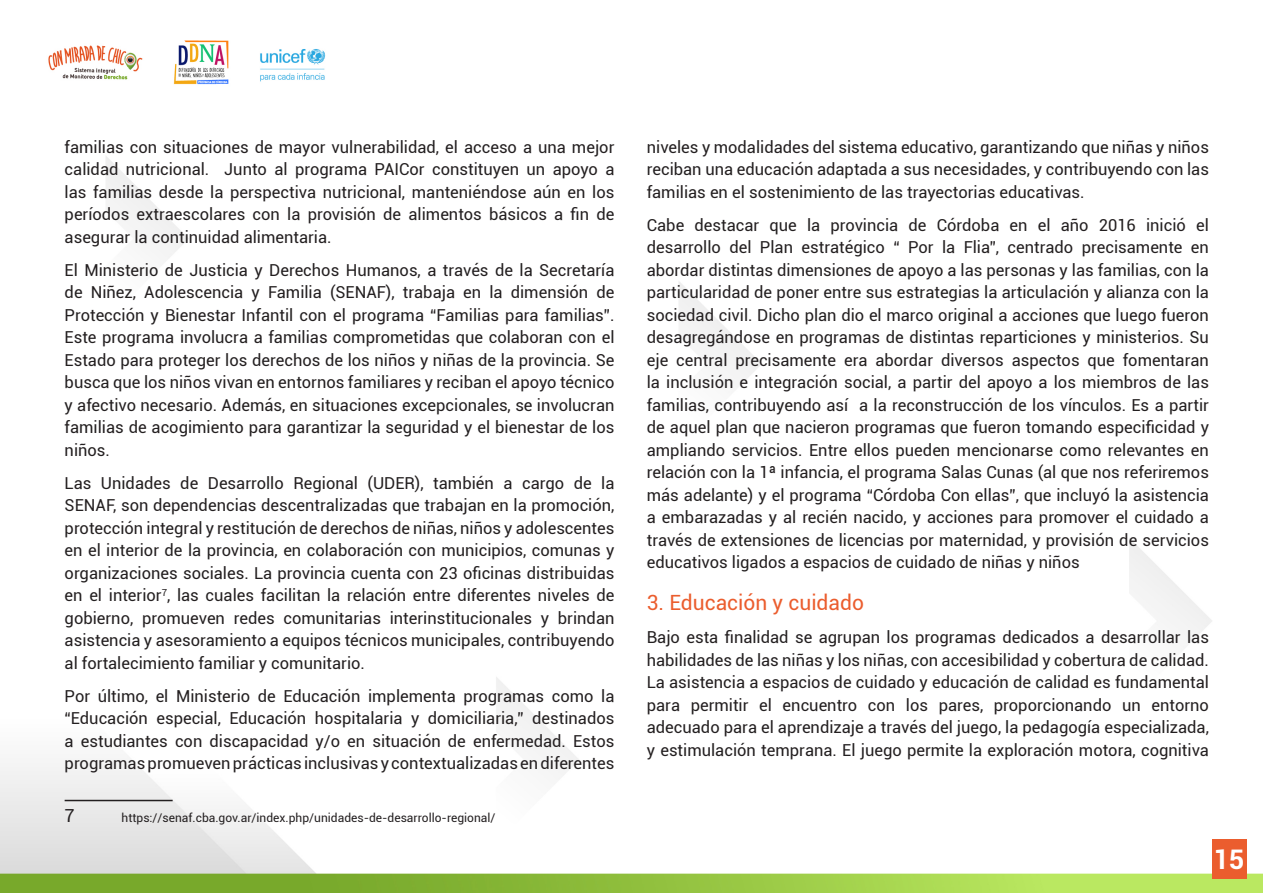
<style>
.page{position:relative;width:1263px;height:893px;background:#fff}
.page>*{position:absolute;margin:0;border:0;box-sizing:border-box;transform-origin:0 0}
.t1{font:700 27px "Roboto";color:#fff}
.Estilo_de_párrafo_5{font:21px "Roboto";color:#eb5d2e}
.t2{font:18px "Roboto";color:#231f20}
.Estilo_de_párrafo_3{font:16.5px/22.5px "Roboto";color:#231f20;text-align:justify}
.t3{font:12px "Roboto";color:#231f20}
</style>
<div class="page">
<img style="left:0;top:40px;width:1263px;height:853px">
<div style="left:1212px;top:839px;width:34px;height:40px;background:#eb5d2e"></div>
<hr style="left:65px;top:800px;width:108px;height:1px;background:#231f20">
<p class="Estilo_de_párrafo_3" style="left:65px;top:135px;width:551px">familias con situaciones de mayor vulnerabilidad, el acceso a una mejor calidad nutricional. Junto al programa PAICor constituyen un apoyo a las familias desde la perspectiva nutricional, manteniéndose aún en los períodos extraescolares con la provisión de alimentos básicos a fin de asegurar la continuidad alimentaria.</p>
<p class="Estilo_de_párrafo_3" style="left:65px;top:258px;width:551px">El Ministerio de Justicia y Derechos Humanos, a través de la Secretaría de Niñez, Adolescencia y Familia (SENAF), trabaja en la dimensión de Protección y Bienestar Infantil con el programa “Familias para familias”.<br>Este programa involucra a familias comprometidas que colaboran con el Estado para proteger los derechos de los niños y niñas de la provincia. Se busca que los niños vivan en entornos familiares y reciban el apoyo técnico y afectivo necesario. Además, en situaciones excepcionales, se involucran familias de acogimiento para garantizar la seguridad y el bienestar de los niños.</p>
<p class="Estilo_de_párrafo_3" style="left:65px;top:471px;width:551px">Las Unidades de Desarrollo Regional (UDER), también a cargo de la SENAF, son dependencias descentralizadas que trabajan en la promoción, protección integral y restitución de derechos de niñas, niños y adolescentes en el interior de la provincia, en colaboración con municipios, comunas y organizaciones sociales. La provincia cuenta con 23 oficinas distribuidas en el interior<sup>7</sup>, las cuales facilitan la relación entre diferentes niveles de gobierno, promueven redes comunitarias interinstitucionales y brindan asistencia y asesoramiento a equipos técnicos municipales, contribuyendo al fortalecimiento familiar y comunitario.</p>
<p class="Estilo_de_párrafo_3" style="left:65px;top:684px;width:551px">Por último, el Ministerio de Educación implementa programas como la “Educación especial, Educación hospitalaria y domiciliaria,” destinados a estudiantes con discapacidad y/o en situación de enfermedad. Estos programas promueven prácticas inclusivas y contextualizadas en diferentes</p>
<p class="t2" style="left:65px;top:803px;width:12px">7</p>
<p class="t3" style="left:122px;top:809px;width:375px">https://senaf.cba.gov.ar/index.php/unidades-de-desarrollo-regional/</p>
<p class="Estilo_de_párrafo_3" style="left:647px;top:135px;width:564px">niveles y modalidades del sistema educativo, garantizando que niñas y niños reciban una educación adaptada a sus necesidades, y contribuyendo con las familias en el sostenimiento de las trayectorias educativas.</p>
<p class="Estilo_de_párrafo_3" style="left:647px;top:213px;width:564px">Cabe destacar que la provincia de Córdoba en el año 2016 inició el desarrollo del Plan estratégico “ Por la Flia”, centrado precisamente en abordar distintas dimensiones de apoyo a las personas y las familias, con la particularidad de poner entre sus estrategias la articulación y alianza con la sociedad civil. Dicho plan dio el marco original a acciones que luego fueron desagregándose en programas de distintas reparticiones y ministerios. Su eje central precisamente era abordar diversos aspectos que fomentaran la inclusión e integración social, a partir del apoyo a los miembros de las familias, contribuyendo así a la reconstrucción de los vínculos. Es a partir de aquel plan que nacieron programas que fueron tomando especificidad y ampliando servicios. Entre ellos pueden mencionarse como relevantes en relación con la 1ª infancia, el programa Salas Cunas (al que nos referiremos más adelante) y el programa “Córdoba Con ellas”, que incluyó la asistencia a embarazadas y al recién nacido, y acciones para promover el cuidado a través de extensiones de licencias por maternidad, y provisión de servicios educativos ligados a espacios de cuidado de niñas y niños</p>
<p class="Estilo_de_párrafo_5" style="left:647px;top:588px;width:219px">3. Educación y cuidado</p>
<p class="Estilo_de_párrafo_3" style="left:647px;top:625px;width:564px">Bajo esta finalidad se agrupan los programas dedicados a desarrollar las habilidades de las niñas y los niñas, con accesibilidad y cobertura de calidad.<br>La asistencia a espacios de cuidado y educación de calidad es fundamental para permitir el encuentro con los pares, proporcionando un entorno adecuado para el aprendizaje a través del juego, la pedagogía especializada, y estimulación temprana. El juego permite la exploración motora, cognitiva</p>
<h1 class="t1" style="left:1213px;top:840px;width:32px">15</h1>
</div>
